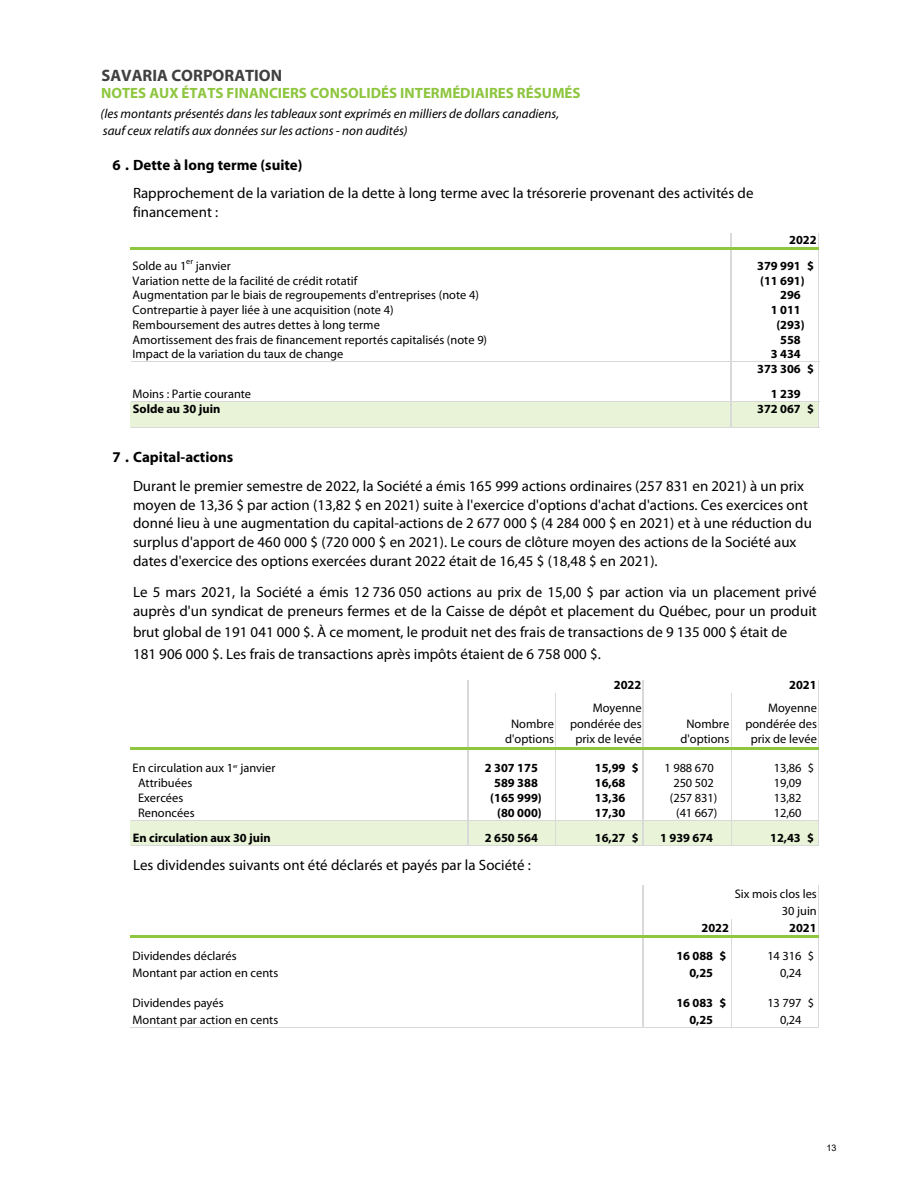
<style>
.page{position:relative;width:918px;height:1188px;background:#fff}
.page>*{position:absolute;margin:0;border:0;box-sizing:border-box;transform-origin:0 0}
.t1{font:700 16.5px "Myriad Pro";color:#404040}
.t2{font:15px/18.8px "Myriad Pro";color:#000}
.t3{font:700 15px "Myriad Pro";color:#8ec63f}
.t4{font:700 15px "Myriad Pro";color:#000}
.t5{font:italic 13.2px/16.5px "Myriad Pro";color:#000}
.t6{font:12.45px/15.6px "Myriad Pro";color:#000;text-align:center}
.t7{font:700 12.45px/14.7px "Myriad Pro";letter-spacing:-.005em;color:#000;text-align:center}
.t8{font:9px "Arial";color:#000}
.t9{font:8.25px "Myriad Pro";color:#000}
</style>
<div class="page">
<div style="left:131px;top:402px;width:688px;height:25px;background:#e8f3d8"></div>
<div style="left:131px;top:820px;width:688px;height:26px;background:#e8f3d8"></div>
<svg style="left:730px;top:233px;width:2px;height:14px"></svg>
<svg style="left:818px;top:233px;width:1px;height:14px"></svg>
<hr style="left:131px;top:362px;width:599px;height:1px;background:#d9d9d9">
<hr style="left:131px;top:402px;width:599px;height:1px;background:#d9d9d9">
<hr style="left:131px;top:427px;width:599px;height:1px;background:#d9d9d9">
<hr style="left:818px;top:249px;width:1px;height:179px;background:#d9d9d9">
<hr style="left:730px;top:249px;width:2px;height:179px;background:#d9d9d9">
<hr style="left:467px;top:680px;width:2px;height:67px;background:#d9d9d9">
<hr style="left:555px;top:693px;width:1px;height:54px;background:#d9d9d9">
<hr style="left:643px;top:680px;width:1px;height:67px;background:#d9d9d9">
<hr style="left:731px;top:693px;width:1px;height:54px;background:#d9d9d9">
<hr style="left:818px;top:680px;width:1px;height:67px;background:#d9d9d9">
<hr style="left:131px;top:820px;width:336px;height:1px;background:#d9d9d9">
<hr style="left:469px;top:820px;width:174px;height:1px;background:#d9d9d9">
<hr style="left:131px;top:845px;width:336px;height:1px;background:#d9d9d9">
<hr style="left:469px;top:845px;width:174px;height:1px;background:#d9d9d9">
<hr style="left:643px;top:750px;width:1px;height:96px;background:#d9d9d9">
<hr style="left:818px;top:750px;width:1px;height:96px;background:#d9d9d9">
<hr style="left:731px;top:750px;width:1px;height:96px;background:#d9d9d9">
<hr style="left:643px;top:885px;width:1px;height:50px;background:#d9d9d9">
<svg style="left:731px;top:919px;width:1px;height:16px"></svg>
<hr style="left:818px;top:885px;width:1px;height:50px;background:#d9d9d9">
<hr style="left:131px;top:1028px;width:512px;height:1px;background:#d9d9d9">
<hr style="left:731px;top:937px;width:1px;height:91px;background:#d9d9d9">
<hr style="left:818px;top:937px;width:1px;height:91px;background:#d9d9d9">
<hr style="left:467px;top:750px;width:2px;height:96px;background:#d9d9d9">
<hr style="left:643px;top:937px;width:1px;height:91px;background:#d9d9d9">
<hr style="left:555px;top:750px;width:1px;height:96px;background:#d9d9d9">
<hr style="left:131px;top:247px;width:688px;height:2px;background:#8ec63f">
<hr style="left:732px;top:362px;width:87px;height:1px;background:#d9d9d9">
<hr style="left:732px;top:402px;width:87px;height:1px;background:#d9d9d9">
<hr style="left:732px;top:427px;width:87px;height:1px;background:#d9d9d9">
<hr style="left:131px;top:747px;width:688px;height:3px;background:#8ec63f">
<hr style="left:644px;top:820px;width:175px;height:1px;background:#d9d9d9">
<hr style="left:644px;top:845px;width:175px;height:1px;background:#d9d9d9">
<hr style="left:131px;top:935px;width:688px;height:2px;background:#8ec63f">
<hr style="left:644px;top:1028px;width:175px;height:1px;background:#d9d9d9">
<p class="t1" style="left:101px;top:67px;width:182px">SAVARIA CORPORATION</p>
<p class="t3" style="left:101px;top:85px;width:481px">NOTES AUX ÉTATS FINANCIERS CONSOLIDÉS INTERMÉDIAIRES RÉSUMÉS</p>
<p class="t5" style="left:101px;top:106px;width:460px">(les montants présentés dans les tableaux sont exprimés en milliers de dollars canadiens, sauf ceux relatifs aux données sur les actions - non audités)</p>
<p class="t4" style="left:112px;top:157px;width:192px">6 . Dette à long terme (suite)</p>
<p class="t2" style="left:133px;top:184px;width:622px">Rapprochement de la variation de la dette à long terme avec la trésorerie provenant des activités de financement :</p>
<p class="t7" style="left:789px;top:233px;width:29px">2022</p>
<p class="t6" style="left:133px;top:258px;width:55px">Solde au 1</p>
<p class="t9" style="left:186px;top:257px;width:8px">er</p>
<p class="t6" style="left:196px;top:258px;width:37px">janvier</p>
<p class="t7" style="left:757px;top:259px;width:58px">379 991 $</p>
<p class="t6" style="left:133px;top:273px;width:226px">Variation nette de la facilité de crédit rotatif</p>
<p class="t7" style="left:760px;top:273px;width:46px">(11 691)</p>
<p class="t6" style="left:133px;top:288px;width:348px">Augmentation par le biais de regroupements d'entreprises (note 4)</p>
<p class="t7" style="left:780px;top:288px;width:22px">296</p>
<p class="t6" style="left:133px;top:303px;width:263px">Contrepartie à payer liée à une acquisition (note 4)</p>
<p class="t7" style="left:771px;top:303px;width:31px">1 011</p>
<p class="t6" style="left:133px;top:317px;width:249px">Remboursement des autres dettes à long terme</p>
<p class="t7" style="left:776px;top:318px;width:30px">(293)</p>
<p class="t6" style="left:133px;top:332px;width:356px">Amortissement des frais de financement reportés capitalisés (note 9)</p>
<p class="t7" style="left:780px;top:332px;width:22px">558</p>
<p class="t6" style="left:133px;top:347px;width:212px">Impact de la variation du taux de change</p>
<p class="t7" style="left:757px;top:347px;width:58px">3 434<br>373 306 $</p>
<p class="t6" style="left:133px;top:387px;width:120px">Moins : Partie courante</p>
<p class="t7" style="left:771px;top:387px;width:31px">1 239</p>
<p class="t7" style="left:133px;top:402px;width:89px">Solde au 30 juin</p>
<p class="t7" style="left:757px;top:402px;width:58px">372 067 $</p>
<p class="t4" style="left:112px;top:449px;width:122px">7 . Capital-actions</p>
<p class="t2" style="left:133px;top:477px;width:680px">Durant le premier semestre de 2022, la Société a émis 165 999 actions ordinaires (257 831 en 2021) à un prix moyen de 13,36 $ par action (13,82 $ en 2021) suite à l'exercice d'options d'achat d'actions. Ces exercices ont donné lieu à une augmentation du capital-actions de 2 677 000 $ (4 284 000 $ en 2021) et à une réduction du surplus d'apport de 460 000 $ (720 000 $ en 2021). Le cours de clôture moyen des actions de la Société aux dates d'exercice des options exercées durant 2022 était de 16,45 $ (18,48 $ en 2021).</p>
<p class="t2" style="left:133px;top:583px;width:685px">Le 5 mars 2021, la Société a émis 12 736 050 actions au prix de 15,00 $ par action via un placement privé auprès d'un syndicat de preneurs fermes et de la Caisse de dépôt et placement du Québec, pour un produit</p>
<p class="t2" style="left:133px;top:622px;width:656px;line-height:21.8px">brut global de 191 041 000 $. À ce moment, le produit net des frais de transactions de 9 135 000 $ était de<br>181 906 000 $. Les frais de transactions après impôts étaient de 6 758 000 $.</p>
<p class="t6" style="left:505px;top:716px;width:50px">Nombre d'options</p>
<p class="t7" style="left:614px;top:678px;width:29px">2022</p>
<p class="t6" style="left:570px;top:700px;width:73px;text-align:right">Moyenne pondérée des prix de levée</p>
<p class="t6" style="left:681px;top:716px;width:50px">Nombre d'options</p>
<p class="t7" style="left:789px;top:678px;width:29px">2021</p>
<p class="t6" style="left:745px;top:700px;width:73px;text-align:right">Moyenne pondérée des prix de levée</p>
<p class="t6" style="left:133px;top:761px;width:144px">En circulation aux 1<sup>er</sup> janvier</p>
<p class="t7" style="left:485px;top:761px;width:54px">2 307 175</p>
<p class="t7" style="left:595px;top:761px;width:45px">15,99 $</p>
<p class="t6" style="left:664px;top:761px;width:51px">1 988 670</p>
<p class="t6" style="left:774px;top:761px;width:42px">13,86 $</p>
<p class="t6" style="left:138px;top:776px;width:56px">Attribuées</p>
<p class="t7" style="left:494px;top:776px;width:45px">589 388</p>
<p class="t7" style="left:595px;top:776px;width:32px">16,68</p>
<p class="t6" style="left:673px;top:776px;width:42px">250 502</p>
<p class="t6" style="left:774px;top:776px;width:29px">19,09</p>
<p class="t6" style="left:138px;top:790px;width:47px">Exercées</p>
<p class="t7" style="left:490px;top:791px;width:53px">(165 999)</p>
<p class="t7" style="left:595px;top:791px;width:32px">13,36</p>
<p class="t6" style="left:670px;top:790px;width:49px">(257 831)</p>
<p class="t6" style="left:774px;top:790px;width:29px">13,82</p>
<p class="t6" style="left:138px;top:805px;width:58px">Renoncées</p>
<p class="t7" style="left:497px;top:806px;width:46px">(80 000)</p>
<p class="t7" style="left:595px;top:806px;width:32px">17,30</p>
<p class="t6" style="left:676px;top:805px;width:43px">(41 667)</p>
<p class="t6" style="left:774px;top:805px;width:29px">12,60</p>
<p class="t7" style="left:133px;top:831px;width:139px">En circulation aux 30 juin</p>
<p class="t7" style="left:595px;top:831px;width:45px">16,27 $</p>
<p class="t7" style="left:485px;top:831px;width:54px">2 650 564</p>
<p class="t7" style="left:660px;top:831px;width:54px">1 939 674</p>
<p class="t7" style="left:770px;top:831px;width:45px">12,43 $</p>
<p class="t2" style="left:133px;top:856px;width:400px">Les dividendes suivants ont été déclarés et payés par la Société :</p>
<p class="t6" style="left:735px;top:886px;width:84px">Six mois clos les</p>
<p class="t6" style="left:782px;top:903px;width:36px">30 juin</p>
<p class="t7" style="left:702px;top:921px;width:29px">2022</p>
<p class="t7" style="left:789px;top:921px;width:29px">2021</p>
<p class="t6" style="left:133px;top:949px;width:106px">Dividendes déclarés</p>
<p class="t7" style="left:676px;top:949px;width:52px">16 088 $</p>
<p class="t6" style="left:767px;top:949px;width:48px">14 316 $</p>
<p class="t6" style="left:133px;top:966px;width:147px">Montant par action en cents</p>
<p class="t7" style="left:689px;top:966px;width:25px">0,25</p>
<p class="t6" style="left:780px;top:966px;width:23px">0,24</p>
<p class="t6" style="left:133px;top:996px;width:92px">Dividendes payés</p>
<p class="t7" style="left:676px;top:996px;width:52px">16 083 $</p>
<p class="t6" style="left:767px;top:996px;width:48px">13 797 $</p>
<p class="t6" style="left:133px;top:1013px;width:147px">Montant par action en cents</p>
<p class="t7" style="left:689px;top:1013px;width:25px">0,25</p>
<p class="t6" style="left:780px;top:1013px;width:23px">0,24</p>
<p class="t8" style="left:827px;top:1143px;width:12px">13</p>
</div>
